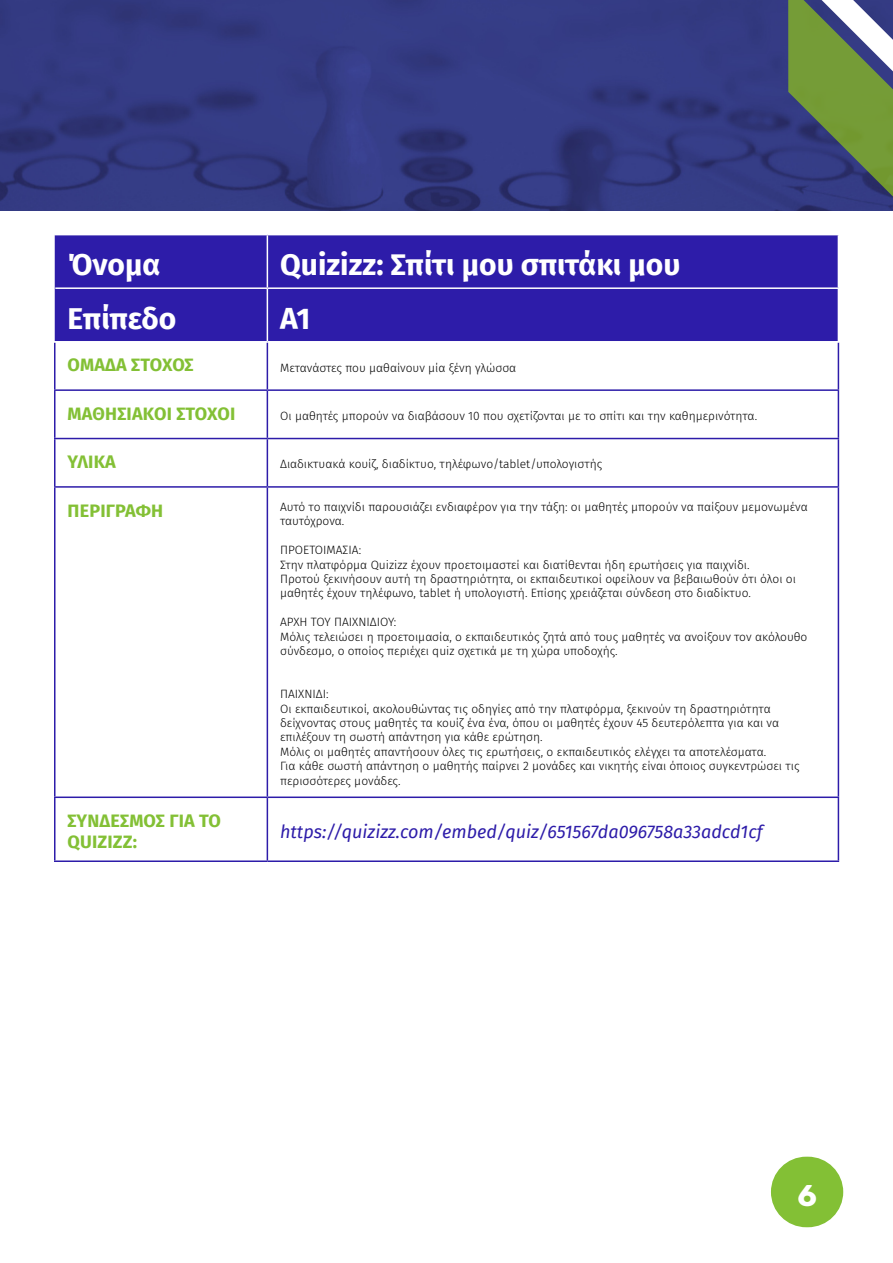
<style>
.page{position:relative;width:893px;height:1263px;background:#fff}
.page>*{position:absolute;margin:0;border:0;box-sizing:border-box;transform-origin:0 0}
.t1{font:700 30px "Fira Sans";color:#fff}
.t2{font:700 30px "Rubik";color:#fff}
.t3{font:700 18px/21.6px "Fira Sans";letter-spacing:.01em;color:#83c035}
.t4{font:italic 18px "Fira Sans";color:#2d1ca9}
.t5{font:300 12px/14.4px "Fira Sans";color:#000}
</style>
<div class="page">
<div style="left:771px;top:1157px;width:72px;height:70px;background:#83c035;border-radius:35px"></div>
<img style="left:0;top:0;width:788px;height:210px">
<svg style="left:788px;top:0;width:105px;height:211px;background:#627864"></svg>
<div style="left:55px;top:235px;width:783px;height:106px;background:#2d1ca9"></div>
<hr style="left:55px;top:287px;width:212px;height:2px;background:#fff">
<hr style="left:267px;top:287px;width:572px;height:2px;background:#fff">
<hr style="left:54px;top:389px;width:213px;height:2px;background:#2d1ca9">
<hr style="left:267px;top:389px;width:572px;height:2px;background:#2d1ca9">
<hr style="left:54px;top:438px;width:213px;height:1px;background:#2d1ca9">
<hr style="left:267px;top:438px;width:572px;height:1px;background:#2d1ca9">
<hr style="left:54px;top:486px;width:213px;height:2px;background:#2d1ca9">
<hr style="left:267px;top:486px;width:572px;height:2px;background:#2d1ca9">
<hr style="left:54px;top:796px;width:213px;height:2px;background:#2d1ca9">
<hr style="left:267px;top:796px;width:572px;height:2px;background:#2d1ca9">
<hr style="left:838px;top:342px;width:1px;height:47px;background:#2d1ca9">
<hr style="left:838px;top:391px;width:1px;height:47px;background:#2d1ca9">
<hr style="left:838px;top:439px;width:1px;height:47px;background:#2d1ca9">
<hr style="left:838px;top:488px;width:1px;height:308px;background:#2d1ca9">
<hr style="left:838px;top:798px;width:1px;height:62px;background:#2d1ca9">
<hr style="left:267px;top:860px;width:572px;height:2px;background:#2d1ca9">
<hr style="left:267px;top:235px;width:1px;height:52px;background:#fff">
<hr style="left:267px;top:289px;width:1px;height:52px;background:#fff">
<hr style="left:54px;top:342px;width:2px;height:47px;background:#2d1ca9">
<hr style="left:267px;top:342px;width:1px;height:47px;background:#2d1ca9">
<hr style="left:54px;top:391px;width:2px;height:47px;background:#2d1ca9">
<hr style="left:267px;top:391px;width:1px;height:47px;background:#2d1ca9">
<hr style="left:54px;top:439px;width:2px;height:47px;background:#2d1ca9">
<hr style="left:267px;top:439px;width:1px;height:47px;background:#2d1ca9">
<hr style="left:54px;top:488px;width:2px;height:308px;background:#2d1ca9">
<hr style="left:267px;top:488px;width:1px;height:308px;background:#2d1ca9">
<hr style="left:54px;top:798px;width:2px;height:62px;background:#2d1ca9">
<hr style="left:267px;top:798px;width:1px;height:62px;background:#2d1ca9">
<hr style="left:54px;top:860px;width:213px;height:2px;background:#2d1ca9">
<h1 class="t1" style="left:68px;top:240px;width:95px">Όνομα</h1>
<h1 class="t1" style="left:280px;top:240px;width:402px">Quizizz: Σπίτι μου σπιτάκι μου</h1>
<h1 class="t1" style="left:68px;top:293px;width:110px">Επίπεδο</h1>
<h1 class="t1" style="left:280px;top:293px;width:32px">A1</h1>
<h2 class="t3" style="left:68px;top:353px;width:128px">ΟΜΆΔΑ ΣΤΌΧΟΣ</h2>
<p class="t5" style="left:280px;top:360px;width:238px">Μετανάστες που μαθαίνουν μία ξένη γλώσσα</p>
<h2 class="t3" style="left:68px;top:401px;width:169px">ΜΑΘΗΣΙΑΚΟΊ ΣΤΌΧΟΙ</h2>
<p class="t5" style="left:280px;top:408px;width:478px">Οι μαθητές μπορούν να διαβάσουν 10 που σχετίζονται με το σπίτι και την καθημερινότητα.</p>
<h2 class="t3" style="left:68px;top:450px;width:50px">ΥΛΙΚΆ</h2>
<p class="t5" style="left:280px;top:457px;width:324px">Διαδικτυακά κουίζ, διαδίκτυο, τηλέφωνο/tablet/υπολογιστής</p>
<h2 class="t3" style="left:68px;top:498px;width:95px">ΠΕΡΙΓΡΑΦΉ</h2>
<p class="t5" style="left:280px;top:499px;width:529px">Αυτό το παιχνίδι παρουσιάζει ενδιαφέρον για την τάξη: οι μαθητές μπορούν να παίξουν μεμονωμένα ταυτόχρονα.</p>
<p class="t5" style="left:280px;top:543px;width:517px">ΠΡΟΕΤΟΙΜΑΣΙΑ:<br>Στην πλατφόρμα Quizizz έχουν προετοιμαστεί και διατίθενται ήδη ερωτήσεις για παιχνίδι.<br>Προτού ξεκινήσουν αυτή τη δραστηριότητα, οι εκπαιδευτικοί οφείλουν να βεβαιωθούν ότι όλοι οι μαθητές έχουν τηλέφωνο, tablet ή υπολογιστή. Επίσης χρειάζεται σύνδεση στο διαδίκτυο.</p>
<p class="t5" style="left:280px;top:615px;width:529px">ΑΡΧΗ ΤΟΥ ΠΑΙΧΝΙΔΙΟΥ:<br>Μόλις τελειώσει η προετοιμασία, ο εκπαιδευτικός ζητά από τους μαθητές να ανοίξουν τον ακόλουθο σύνδεσμο, ο οποίος περιέχει quiz σχετικά με τη χώρα υποδοχής.</p>
<p class="t5" style="left:280px;top:687px;width:521px">ΠΑΙΧΝΙΔΙ:<br>Οι εκπαιδευτικοί, ακολουθώντας τις οδηγίες από την πλατφόρμα, ξεκινούν τη δραστηριότητα δείχνοντας στους μαθητές τα κουίζ ένα ένα, όπου οι μαθητές έχουν 45 δευτερόλεπτα για και να επιλέξουν τη σωστή απάντηση για κάθε ερώτηση.<br>Μόλις οι μαθητές απαντήσουν όλες τις ερωτήσεις, ο εκπαιδευτικός ελέγχει τα αποτελέσματα.<br>Για κάθε σωστή απάντηση ο μαθητής παίρνει 2 μονάδες και νικητής είναι όποιος συγκεντρώσει τις περισσότερες μονάδες.</p>
<h2 class="t3" style="left:68px;top:808px;width:155px">ΣΎΝΔΕΣΜΟΣ ΓΙΑ ΤΟ<br>QUIZIZZ:</h2>
<h2 class="t4" style="left:280px;top:818px;width:484px">https://quizizz.com/embed/quiz/651567da096758a33adcd1cf</h2>
<h1 class="t2" style="left:797px;top:1179px;width:21px">6</h1>
</div>
